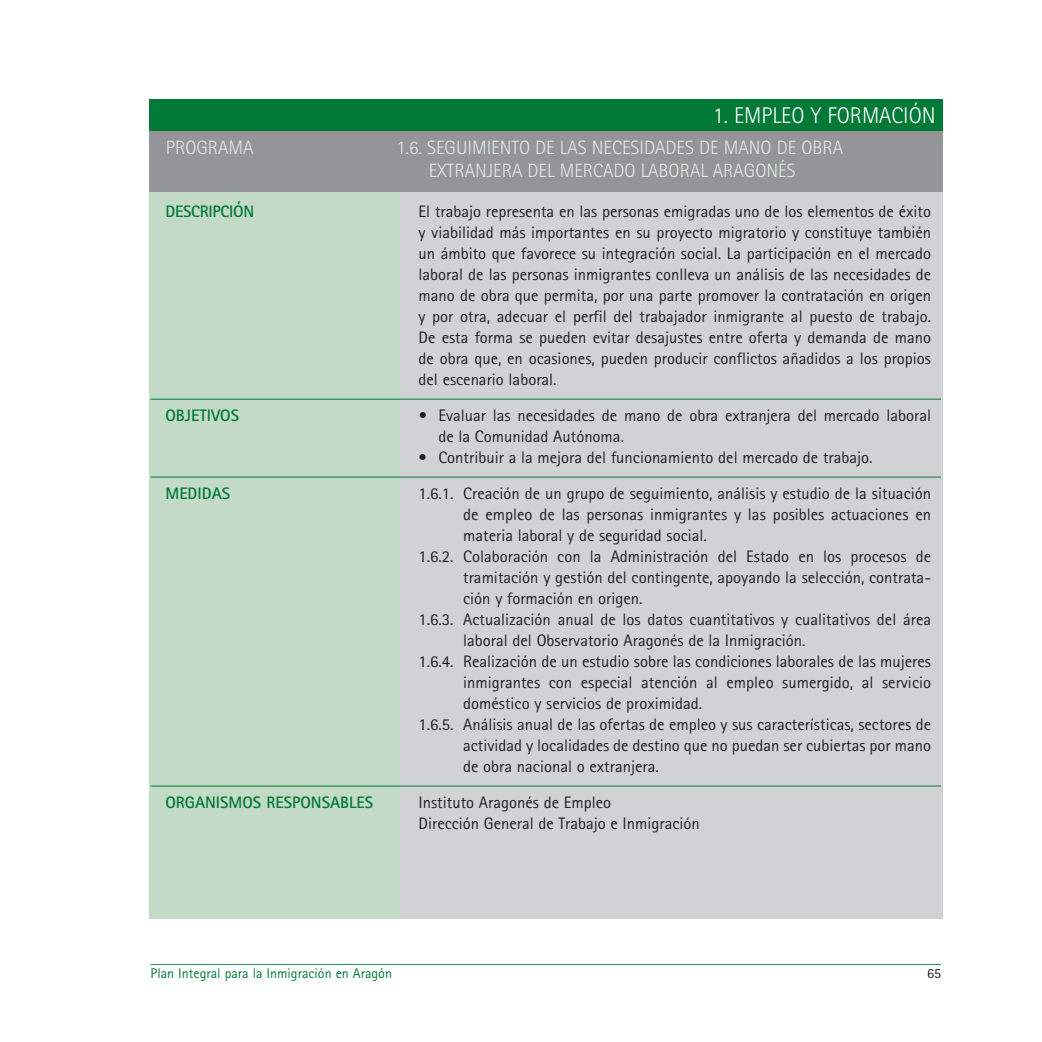
<style>
.page{position:relative;width:1042px;height:1042px;background:#fff}
.page>*{position:absolute;margin:0;border:0;box-sizing:border-box;transform-origin:0 0}
.t1{font:300 22.75px "Rotis Sans Serif";color:#fff}
.t2{font:300 19.25px/23.1px "Rotis Sans Serif";color:#dfece1}
.t3{font:16.62px/21px "Rotis Sans Serif";color:#231f20}
.t4{font:700 16.62px "Rotis Sans Serif";color:#007a36}
.t5{font:14px "Rotis Sans Serif";color:#007a36}
.t6{font:14px "Rotis Sans Serif";color:#231f20}
.s1{font-weight:700}
</style>
<div class="page">
<div style="left:370px;top:122px;width:573px;height:796px;background:#d1d2d4"></div>
<hr style="left:151px;top:964px;width:790px;height:1px;background:#268c4f">
<div style="left:149px;top:122px;width:250px;height:796px;background:#c3dac6"></div>
<hr style="left:151px;top:399px;width:790px;height:1px;background:#007a36">
<hr style="left:151px;top:477px;width:790px;height:1px;background:#007a36">
<hr style="left:151px;top:785px;width:790px;height:1px;background:#007a36">
<div style="left:149px;top:100px;width:794px;height:36px;background:#007a36"></div>
<div style="left:149px;top:131px;width:794px;height:60px;background:#939598"></div>
<h1 class="t1" style="left:713px;top:108px;width:224px">1. EMPLEO Y FORMACIÓN</h1>
<p class="t2" style="left:166px;top:138px;width:89px">PROGRAMA</p>
<p class="t2" style="left:429px;top:138px;width:416px;text-indent:-32px">1.6. SEGUIMIENTO DE LAS NECESIDADES DE MANO DE OBRA<br>EXTRANJERA DEL MERCADO LABORAL ARAGONÉS</p>
<p class="t4" style="left:165px;top:206px;width:90px">DESCRIPCIÓN</p>
<p class="t3" style="left:418px;top:203px;width:514px;text-align:justify">El trabajo representa en las personas emigradas uno de los elementos de éxito y viabilidad más importantes en su proyecto migratorio y constituye también un ámbito que favorece su integración social. La participación en el mercado laboral de las personas inmigrantes conlleva un análisis de las necesidades de mano de obra que permita, por una parte promover la contratación en origen y por otra, adecuar el perfil del trabajador inmigrante al puesto de trabajo.<br>De esta forma se pueden evitar desajustes entre oferta y demanda de mano de obra que, en ocasiones, pueden producir conflictos añadidos a los propios del escenario laboral.</p>
<p class="t4" style="left:165px;top:409px;width:75px">OBJETIVOS</p>
<p class="t3" style="left:438px;top:407px;width:494px;text-indent:-20px"><span class="s1">•</span> Evaluar las necesidades de mano de obra extranjera del mercado laboral de la Comunidad Autónoma.</p>
<p class="t3" style="left:418px;top:449px;width:455px">• Contribuir a la mejora del funcionamiento del mercado de trabajo.</p>
<p class="t4" style="left:165px;top:487px;width:66px">MEDIDAS</p>
<p class="t3" style="left:418px;top:484px;width:514px">1.6.1. Creación de un grupo de seguimiento, análisis y estudio de la situación</p>
<p class="t3" style="left:463px;top:505px;width:469px">de empleo de las personas inmigrantes y las posibles actuaciones en</p>
<p class="t3" style="left:463px;top:526px;width:245px">materia laboral y de seguridad social.</p>
<p class="t3" style="left:418px;top:547px;width:514px">1.6.2. Colaboración con la Administración del Estado en los procesos de</p>
<p class="t3" style="left:463px;top:568px;width:469px">tramitación y gestión del contingente, apoyando la selección, contrata-</p>
<p class="t3" style="left:463px;top:589px;width:181px">ción y formación en origen.</p>
<p class="t3" style="left:418px;top:610px;width:514px">1.6.3. Actualización anual de los datos cuantitativos y cualitativos del área</p>
<p class="t3" style="left:463px;top:631px;width:344px">laboral del Observatorio Aragonés de la Inmigración.</p>
<p class="t3" style="left:418px;top:652px;width:514px">1.6.4. Realización de un estudio sobre las condiciones laborales de las mujeres</p>
<p class="t3" style="left:463px;top:673px;width:469px">inmigrantes con especial atención al empleo sumergido, al servicio</p>
<p class="t3" style="left:463px;top:694px;width:240px">doméstico y servicios de proximidad.</p>
<p class="t3" style="left:418px;top:715px;width:514px">1.6.5. Análisis anual de las ofertas de empleo y sus características, sectores de</p>
<p class="t3" style="left:463px;top:736px;width:469px">actividad y localidades de destino que no puedan ser cubiertas por mano</p>
<p class="t3" style="left:463px;top:757px;width:197px">de obra nacional o extranjera.</p>
<p class="t4" style="left:165px;top:796px;width:209px">ORGANISMOS RESPONSABLES</p>
<p class="t3" style="left:418px;top:793px;width:283px">Instituto Aragonés de Empleo<br>Dirección General de Trabajo e Inmigración</p>
<p class="t5" style="left:151px;top:968px;width:243px">Plan Integral para la Inmigración en Aragón</p>
<p class="t6" style="left:927px;top:968px;width:15px">65</p>
</div>
